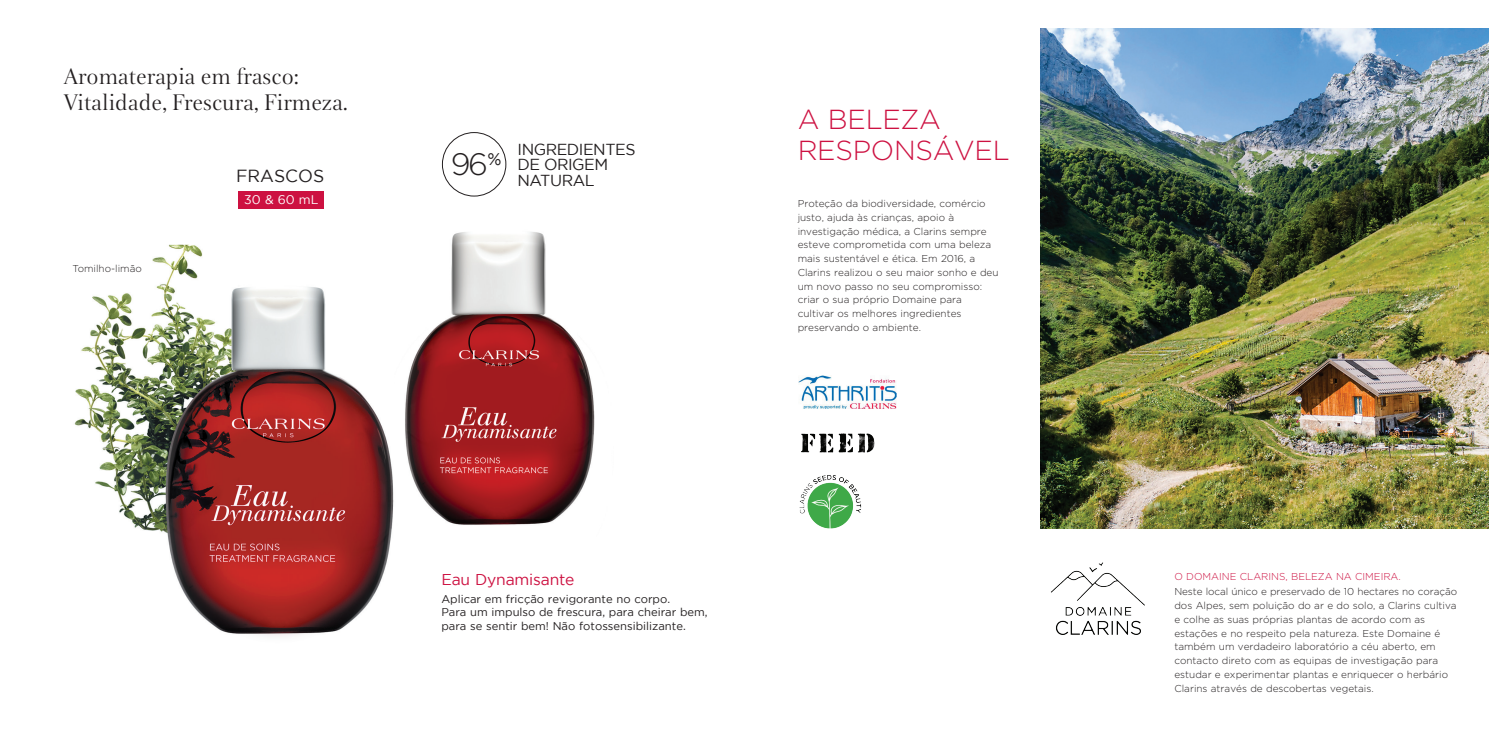
<style>
.page{position:relative;width:1489px;height:745px;background:#fff}
.page>*{position:absolute;margin:0;border:0;box-sizing:border-box;transform-origin:0 0}
.t1{font:300 31px "Gotham";color:#231f20}
.t2{font:300 27.5px/31px "Gotham";letter-spacing:-.01em;color:#cd1141}
.t3{font:23.75px/26.2px "Clarins";color:#231f20}
.t4{font:17.5px "Gotham";color:#231f20}
.t5{font:15.88px/15.9px "Gotham";letter-spacing:-.03em;color:#231f20}
.t6{font:15.62px "Gotham";letter-spacing:-.01em;color:#cd1141}
.t7{font:12.5px "Gotham";color:#fff}
.t8{font:11.25px/13.8px "Gotham";color:#231f20}
.t9{font:300 10px/13.8px "Gotham";color:#231f20}
.t10{font:300 10px "Gotham";color:#cd1141}
</style>
<div class="page">
<img style="left:452px;top:195px;width:143px;height:330px">
<img style="left:1040px;top:28px;width:448px;height:500px">
<img style="left:74px;top:244px;width:410px;height:393px">
<img style="left:798px;top:375px;width:346px;height:259px">
<div style="left:442px;top:132px;width:64px;height:64px;border:1px solid #231f20;border-radius:50%"></div>
<div style="left:238px;top:191px;width:85px;height:18px;background:#cd1141"></div>
<h3 class="t3" style="left:64px;top:61px;width:286px">Aromaterapia em frasco:<br>Vitalidade, Frescura, Firmeza.</h3>
<h3 class="t4" style="left:236px;top:166px;width:90px">FRASCOS</h3>
<p class="t9" style="left:73px;top:262px;width:71px">Tomilho-limão</p>
<p class="t7" style="left:244px;top:193px;width:76px">30 &amp; 60 mL</p>
<h1 class="t1" style="left:450px;top:147px;width:52px">96<sup>%</sup></h1>
<h3 class="t5" style="left:517px;top:141px;width:119px">INGREDIENTES<br>DE ORIGEM<br>NATURAL</h3>
<h2 class="t2" style="left:797px;top:103px;width:214px">A BELEZA<br>RESPONSÁVEL</h2>
<p class="t9" style="left:797px;top:196px;width:202px">Proteção da biodiversidade, comércio justo, ajuda às crianças, apoio à investigação médica, a Clarins sempre esteve comprometida com uma beleza mais sustentável e ética. Em 2016, a Clarins realizou o seu maior sonho e deu um novo passo no seu compromisso: criar o sua próprio Domaine para cultivar os melhores ingredientes preservando o ambiente.</p>
<h3 class="t6" style="left:441px;top:570px;width:134px">Eau Dynamisante</h3>
<p class="t8" style="left:441px;top:591px;width:268px">Aplicar em fricção revigorante no corpo.<br>Para um impulso de frescura, para cheirar bem, para se sentir bem! Não fotossensibilizante.</p>
<p class="t10" style="left:1174px;top:570px;width:228px">O DOMAINE CLARINS, BELEZA NA CIMEIRA.</p>
<p class="t9" style="left:1174px;top:584px;width:284px">Neste local único e preservado de 10 hectares no coração dos Alpes, sem poluição do ar e do solo, a Clarins cultiva e colhe as suas próprias plantas de acordo com as estações e no respeito pela natureza. Este Domaine é também um verdadeiro laboratório a céu aberto, em contacto direto com as equipas de investigação para estudar e experimentar plantas e enriquecer o herbário Clarins através de descobertas vegetais.</p>
</div>
